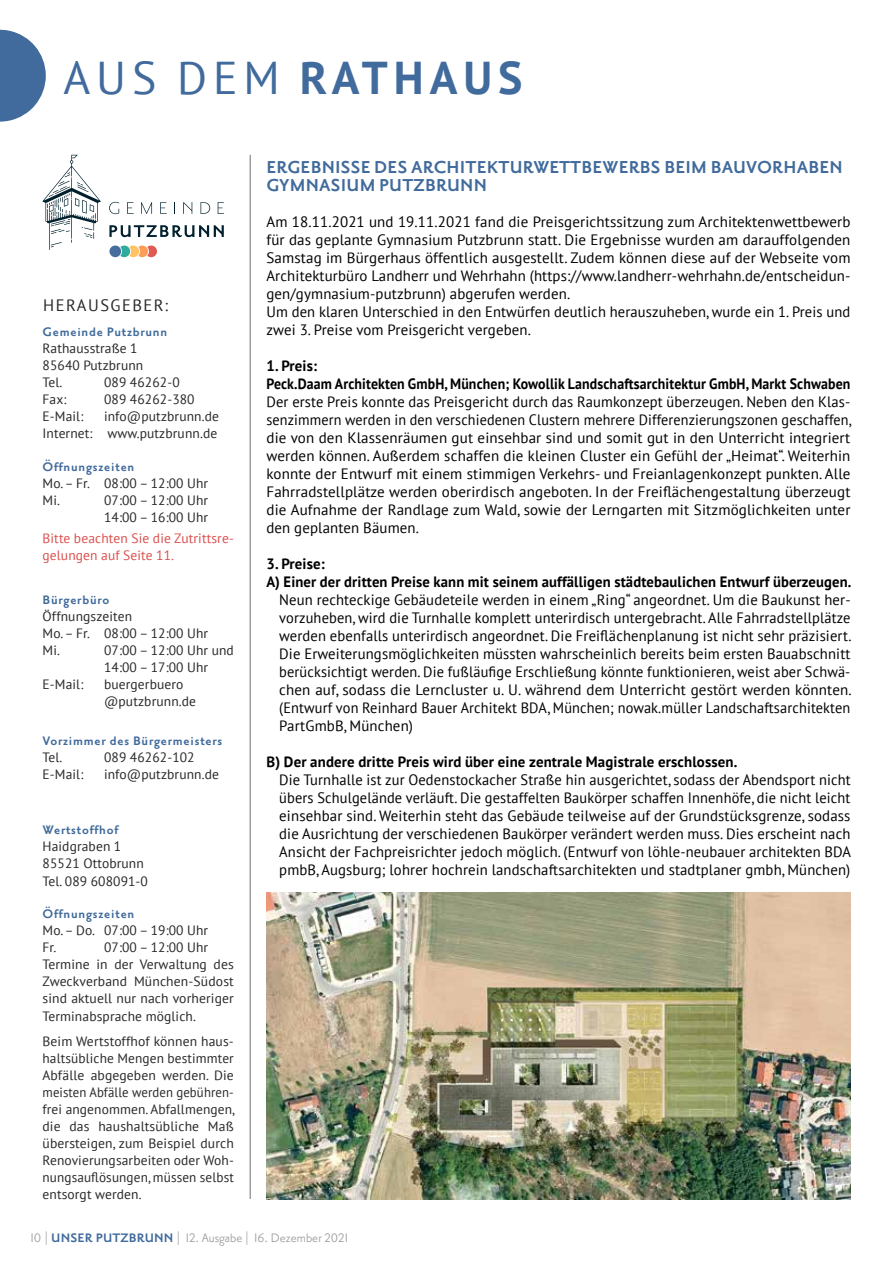
<style>
.page{position:relative;width:893px;height:1263px;background:#fff}
.page>*{position:absolute;margin:0;border:0;box-sizing:border-box;transform-origin:0 0}
.t1{font:700 45.9px "PT Sans";letter-spacing:.13em;color:#416b9c}
.t2{font:700 21px/18px "Priori Sans OT";letter-spacing:.01em;color:#416b9c}
.t3{font:16.5px "PT Sans";letter-spacing:.09em;color:#282827}
.t4{font:15px/18px "PT Sans";letter-spacing:.01em;color:#000;text-align:justify}
.t5{font:700 15px/18px "PT Sans";letter-spacing:.01em;color:#000}
.t6{font:700 15px "Priori Sans OT";letter-spacing:.05em;color:#416b9c}
.t7{font:15px "Priori Sans OT";color:#9c9d9d}
.t8{font:13.5px/17.1px "PT Sans";letter-spacing:.01em;color:#282827}
.t9{font:13.5px/17.1px "PT Sans";letter-spacing:.01em;color:#da4f4d}
.s1{font-weight:400}
.s2{font-weight:700;color:#416b9c}
</style>
<div class="page">
<hr style="left:250px;top:155px;width:1px;height:1044px;background:#6f6f6e">
<svg style="left:0;top:30px;width:46px;height:92px"></svg>
<svg style="left:109px;top:245px;width:48px;height:12px"></svg>
<svg style="left:109px;top:202px;width:10px;height:12px"></svg>
<svg style="left:127px;top:202px;width:7px;height:12px"></svg>
<svg style="left:141px;top:202px;width:11px;height:12px"></svg>
<svg style="left:160px;top:202px;width:7px;height:12px"></svg>
<svg style="left:174px;top:202px;width:1px;height:12px"></svg>
<svg style="left:183px;top:202px;width:9px;height:12px"></svg>
<svg style="left:201px;top:202px;width:9px;height:12px"></svg>
<svg style="left:218px;top:202px;width:6px;height:12px"></svg>
<svg style="left:109px;top:225px;width:115px;height:12px"></svg>
<svg style="left:43px;top:155px;width:58px;height:95px"></svg>
<img style="left:266px;top:893px;width:584px;height:306px">
<h1 class="t1" style="left:63px;top:47px;width:461px"><span class="s1">AUS DEM</span> RATHAUS</h1>
<p class="t3" style="left:43px;top:295px;width:127px">HERAUSGEBER:</p>
<p class="t6" style="left:43px;top:324px;width:126px">Gemeinde Putzbrunn</p>
<p class="t8" style="left:43px;top:339px;width:102px">Rathausstraße 1<br>85640 Putzbrunn<br>Tel.</p>
<p class="t8" style="left:104px;top:373px;width:77px">089 46262-0</p>
<p class="t8" style="left:43px;top:390px;width:25px">Fax:</p>
<p class="t8" style="left:104px;top:390px;width:92px">089 46262-380</p>
<p class="t8" style="left:43px;top:408px;width:42px">E-Mail:</p>
<p class="t8" style="left:43px;top:408px;width:178px;text-align:right">info@putzbrunn.de<br>Internet: www.putzbrunn.de</p>
<p class="t6" style="left:43px;top:459px;width:93px">Öffnungszeiten</p>
<p class="t8" style="left:43px;top:474px;width:167px">Mo. – Fr. 08:00 – 12:00 Uhr<br>Mi.</p>
<p class="t8" style="left:104px;top:491px;width:106px">07:00 – 12:00 Uhr<br>14:00 – 16:00 Uhr</p>
<p class="t9" style="left:43px;top:530px;width:193px">Bitte beachten Sie die Zutrittsre&shy;gelungen auf Seite 11.</p>
<p class="t6" style="left:43px;top:591px;width:68px">Bürgerbüro</p>
<p class="t8" style="left:43px;top:607px;width:167px">Öffnungszeiten<br>Mo. – Fr. 08:00 – 12:00 Uhr<br>Mi.</p>
<p class="t8" style="left:104px;top:641px;width:131px">07:00 – 12:00 Uhr und<br>14:00 – 17:00 Uhr</p>
<p class="t8" style="left:43px;top:675px;width:42px">E-Mail:</p>
<p class="t8" style="left:104px;top:675px;width:94px">buergerbuero @putzbrunn.de</p>
<p class="t6" style="left:43px;top:732px;width:181px">Vorzimmer des Bürgermeisters</p>
<p class="t8" style="left:43px;top:748px;width:21px">Tel.</p>
<p class="t8" style="left:104px;top:748px;width:92px">089 46262-102</p>
<p class="t8" style="left:43px;top:765px;width:42px">E-Mail:</p>
<p class="t8" style="left:104px;top:765px;width:117px">info@putzbrunn.de</p>
<p class="t6" style="left:43px;top:822px;width:77px">Wertstoffhof</p>
<p class="t8" style="left:43px;top:838px;width:107px">Haidgraben 1<br>85521 Ottobrunn<br>Tel. 089 608091-0</p>
<p class="t6" style="left:43px;top:906px;width:93px">Öffnungszeiten</p>
<p class="t8" style="left:43px;top:921px;width:167px">Mo. – Do. 07:00 – 19:00 Uhr<br>Fr.</p>
<p class="t8" style="left:43px;top:939px;width:193px;text-indent:61px">07:00 – 12:00 Uhr<br>Termine in der Verwaltung des<br>Zweckverband München-Südost sind aktuell nur nach vorheriger<br>Terminabsprache möglich.</p>
<p class="t8" style="left:43px;top:1032px;width:194px;text-align:justify">Beim Wertstoffhof können haus&shy;haltsübliche Mengen bestimmter Abfälle abgegeben werden. Die meisten Abfälle werden gebühren&shy;frei angenommen. Abfallmengen, die das haushaltsübliche Maß übersteigen, zum Beispiel durch Renovierungsarbeiten oder Woh&shy;nungsauflösungen, müssen selbst entsorgt werden.</p>
<h2 class="t2" style="left:266px;top:158px;width:578px">ERGEBNISSE DES ARCHITEKTURWETTBEWERBS BEIM BAUVORHABEN<br>GYMNASIUM PUTZBRUNN</h2>
<p class="t4" style="left:266px;top:212px;width:585px;text-align:left">Am 18.11.2021 und 19.11.2021 fand die Preisgerichtssitzung zum Architektenwettbewerb für das geplante Gymnasium Putzbrunn statt. Die Ergebnisse wurden am darauffolgenden Samstag im Bürgerhaus öffentlich ausgestellt. Zudem können diese auf der Webseite vom Architekturbüro Landherr und Wehrhahn (https://www.landherr-wehrhahn.de/entscheidun&shy;gen/gymnasium-putzbrunn) abgerufen werden.<br>Um den klaren Unterschied in den Entwürfen deutlich herauszuheben, wurde ein 1. Preis und zwei 3. Preise vom Preisgericht vergeben.</p>
<p class="t5" style="left:266px;top:356px;width:585px">1. Preis:<br>Peck.Daam Architekten GmbH, München; Kowollik Landschaftsarchitektur GmbH, Markt Schwaben</p>
<p class="t4" style="left:266px;top:392px;width:587px">Der erste Preis konnte das Preisgericht durch das Raumkonzept überzeugen. Neben den Klas&shy;senzimmern werden in den verschiedenen Clustern mehrere Differenzierungszonen geschaffen, die von den Klassenräumen gut einsehbar sind und somit gut in den Unterricht integriert werden können. Außerdem schaffen die kleinen Cluster ein Gefühl der „Heimat“. Weiterhin konnte der Entwurf mit einem stimmigen Verkehrs- und Freianlagenkonzept punkten. Alle Fahrradstellplätze werden oberirdisch angeboten. In der Freiflächengestaltung überzeugt die Aufnahme der Randlage zum Wald, sowie der Lerngarten mit Sitzmöglichkeiten unter den geplanten Bäumen.</p>
<p class="t5" style="left:266px;top:554px;width:586px">3. Preise:<br>A) Einer der dritten Preise kann mit seinem auffälligen städtebaulichen Entwurf überzeugen.</p>
<p class="t4" style="left:279px;top:590px;width:574px">Neun rechteckige Gebäudeteile werden in einem „Ring“ angeordnet. Um die Baukunst her&shy;vorzuheben, wird die Turnhalle komplett unterirdisch untergebracht. Alle Fahrradstellplätze werden ebenfalls unterirdisch angeordnet. Die Freiflächenplanung ist nicht sehr präzisiert.<br>Die Erweiterungsmöglichkeiten müssten wahrscheinlich bereits beim ersten Bauabschnitt berücksichtigt werden. Die fußläufige Erschließung könnte funktionieren, weist aber Schwä&shy;chen auf, sodass die Lerncluster u. U. während dem Unterricht gestört werden könnten. (Entwurf von Reinhard Bauer Architekt BDA, München; nowak.müller Landschaftsarchitekten PartGmbB, München)</p>
<p class="t5" style="left:266px;top:752px;width:472px">B) Der andere dritte Preis wird über eine zentrale Magistrale erschlossen.</p>
<p class="t4" style="left:279px;top:770px;width:573px">Die Turnhalle ist zur Oedenstockacher Straße hin ausgerichtet, sodass der Abendsport nicht übers Schulgelände verläuft. Die gestaffelten Baukörper schaffen Innenhöfe, die nicht leicht einsehbar sind. Weiterhin steht das Gebäude teilweise auf der Grundstücksgrenze, sodass die Ausrichtung der verschiedenen Baukörper verändert werden muss. Dies erscheint nach Ansicht der Fachpreisrichter jedoch möglich. (Entwurf von löhle-neubauer architekten BDA pmbB, Augsburg; lohrer hochrein landschaftsarchitekten und stadtplaner gmbh, München)</p>
<p class="t7" style="left:30px;top:1230px;width:319px">10 | <span class="s2">UNSER PUTZBRUNN</span> | 12. Ausgabe | 16. Dezember 2021</p>
</div>
